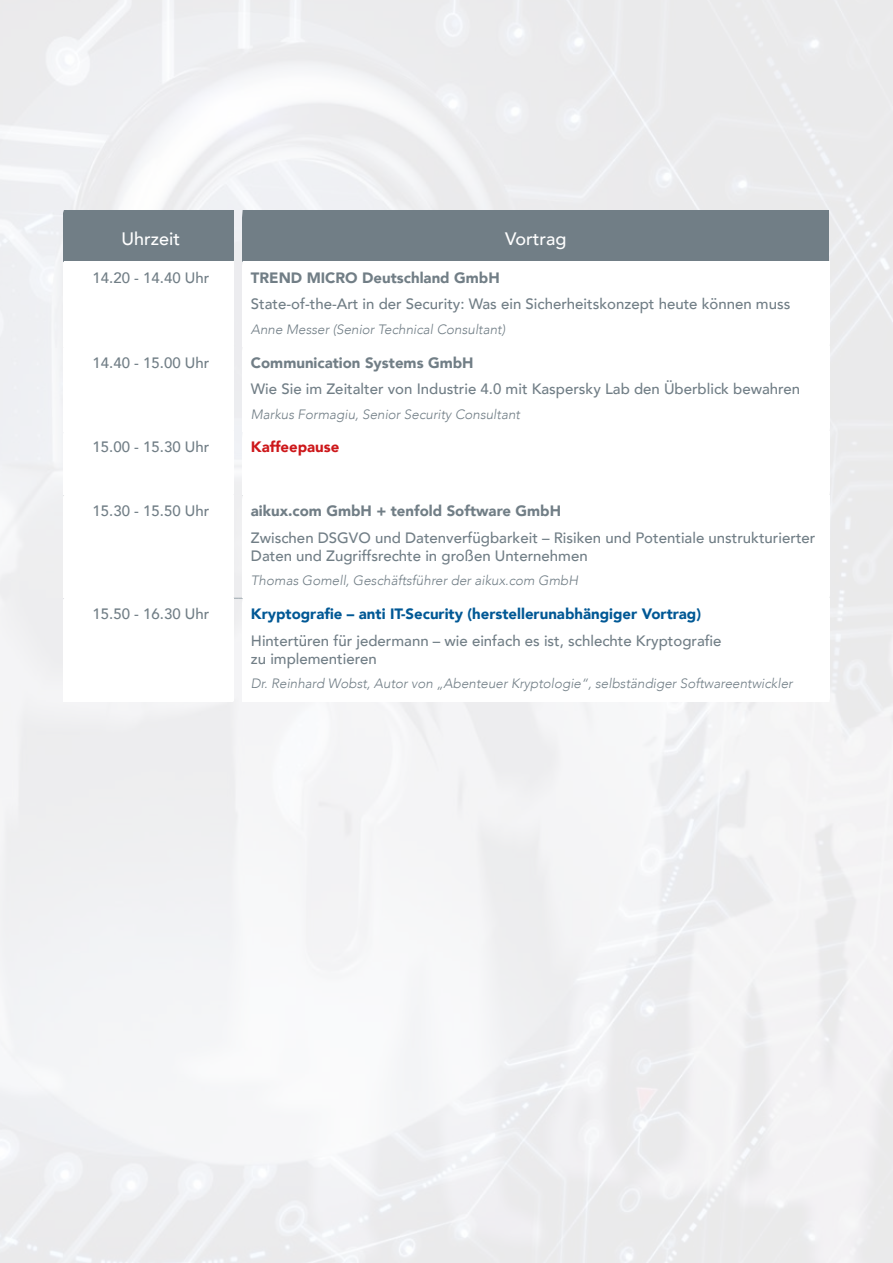
<style>
.page{position:relative;width:893px;height:1263px;background:#f0f0f3}
.page>*{position:absolute;margin:0;border:0;box-sizing:border-box;transform-origin:0 0}
.t1{font:500 18px "Avenir";color:#fff}
.t2{font:500 15px/18px "Avenir";color:#717e86}
.t3{font:900 15px "Avenir";color:#717e86}
.t4{font:900 15px "Avenir";color:#005895}
.t5{font:900 15px "Avenir";color:#cd171a}
.t6{font:italic 300 13.5px "Avenir";color:#717e86}
</style>
<div class="page">
<div style="left:243px;top:210px;width:586px;height:51px;background:#717e86"></div>
<hr style="left:243px;top:431px;width:586px;height:1px;background:#9ba6ad">
<hr style="left:243px;top:495px;width:586px;height:1px;background:#9ba6ad">
<hr style="left:64px;top:598px;width:174px;height:1px;background:#9ba6ad">
<hr style="left:238px;top:598px;width:591px;height:1px;background:#9ba6ad">
<div style="left:243px;top:261px;width:586px;height:85px;background:#fff"></div>
<div style="left:243px;top:346px;width:586px;height:85px;background:#fff"></div>
<div style="left:243px;top:432px;width:586px;height:63px;background:#fff"></div>
<div style="left:243px;top:496px;width:586px;height:102px;background:#fff"></div>
<svg style="left:64px;top:210px;width:170px;height:491px"></svg>
<div style="left:243px;top:599px;width:586px;height:102px;background:#fff"></div>
<p class="t1" style="left:122px;top:223px;width:60px">Uhrzeit</p>
<p class="t1" style="left:505px;top:223px;width:63px">Vortrag</p>
<p class="t2" style="left:93px;top:267px;width:118px">14.20 - 14.40 Uhr</p>
<p class="t3" style="left:251px;top:264px;width:250px">TREND MICRO Deutschland GmbH</p>
<p class="t2" style="left:251px;top:294px;width:541px">State-of-the-Art in der Security: Was ein Sicherheitskonzept heute können muss</p>
<p class="t6" style="left:251px;top:321px;width:256px">Anne Messer (Senior Technical Consultant)</p>
<p class="t2" style="left:93px;top:352px;width:118px">14.40 - 15.00 Uhr</p>
<p class="t3" style="left:251px;top:349px;width:224px">Communication Systems GmbH</p>
<p class="t2" style="left:251px;top:379px;width:551px">Wie Sie im Zeitalter von Industrie 4.0 mit Kaspersky Lab den Überblick bewahren</p>
<p class="t6" style="left:251px;top:406px;width:271px">Markus Formagiu, Senior Security Consultant</p>
<p class="t2" style="left:93px;top:437px;width:118px">15.00 - 15.30 Uhr</p>
<p class="t5" style="left:251px;top:434px;width:90px">Kaffeepause</p>
<p class="t2" style="left:93px;top:501px;width:118px">15.30 - 15.50 Uhr</p>
<p class="t3" style="left:251px;top:498px;width:312px">aikux.com GmbH + tenfold Software GmbH</p>
<p class="t2" style="left:251px;top:528px;width:566px">Zwischen DSGVO und Datenverfügbarkeit – Risiken und Potentiale unstrukturierter<br>Daten und Zugriffsrechte in großen Unternehmen</p>
<p class="t6" style="left:251px;top:573px;width:329px">Thomas Gomell, Geschäftsführer der aikux.com GmbH</p>
<p class="t2" style="left:93px;top:604px;width:118px">15.50 - 16.30 Uhr</p>
<p class="t4" style="left:251px;top:601px;width:452px">Kryptografie – anti IT-Security (herstellerunabhängiger Vortrag)</p>
<p class="t2" style="left:251px;top:631px;width:472px">Hintertüren für jedermann – wie einfach es ist, schlechte Kryptografie zu implementieren</p>
<p class="t6" style="left:251px;top:676px;width:543px">Dr. Reinhard Wobst, Autor von „Abenteuer Kryptologie“, selbständiger Softwareentwickler</p>
</div>
